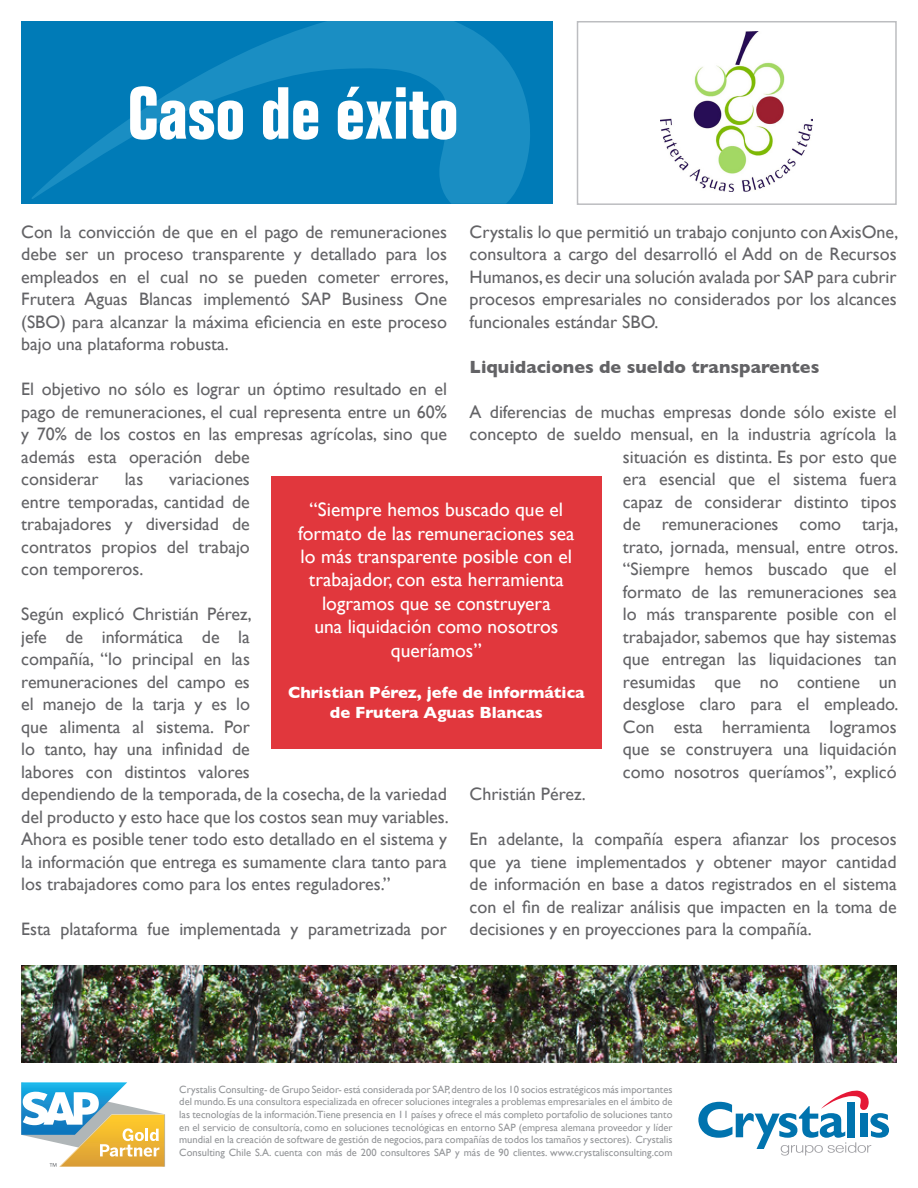
<style>
.page{position:relative;width:918px;height:1188px;background:#fff}
.page>*{position:absolute;margin:0;border:0;box-sizing:border-box;transform-origin:0 0}
.t1{font:700 condensed 72px "Folio Std";color:#fff}
.t2{font:19.5px/23.4px "Gill Sans";color:#fff;text-align:center}
.t3{font:18px/22.5px "Gill Sans";color:#636366;text-align:justify}
.t4{font:700 18px "Gill Sans";color:#636366}
.t5{font:700 16.5px/19.8px "Gill Sans";color:#fff;text-align:center}
.t6{font:10.5px/12.6px "Gill Sans";color:#939598;text-align:justify}
</style>
<div class="page">
<div style="left:21px;top:21px;width:532px;height:183px;background:#007bb7"></div>
<img style="left:661px;top:31px;width:152px;height:160px">
<div style="left:577px;top:21px;width:320px;height:184px;border:2px solid #bcbdc0"></div>
<svg style="left:32px;top:21px;width:498px;height:183px"></svg>
<svg style="left:21px;top:1082px;width:144px;height:85px"></svg>
<svg style="left:698px;top:1090px;width:191px;height:66px"></svg>
<img style="left:21px;top:965px;width:876px;height:98px">
<div style="left:271px;top:476px;width:331px;height:272px;background:#e1373d"></div>
<h1 class="t1" style="left:128px;top:73px;width:332px">Caso de éxito</h1>
<p class="t3" style="left:21px;top:220px;width:429px">Con la convicción de que en el pago de remuneraciones debe ser un proceso transparente y detallado para los empleados en el cual no se pueden cometer errores, Frutera Aguas Blancas implementó SAP Business One (SBO) para alcanzar la máxima eficiencia en este proceso bajo una plataforma robusta.</p>
<p class="t3" style="left:21px;top:378px;width:427px;text-align:left">El objetivo no sólo es lograr un óptimo resultado en el pago de remuneraciones, el cual representa entre un 60% y 70% de los costos en las empresas agrícolas, sino que además esta operación debe<br>considerar</p>
<p class="t3" style="left:470px;top:220px;width:430px">Crystalis lo que permitió un trabajo conjunto conAxisOne, consultora a cargo del desarrolló el Add on de Recursos Humanos,es decir una solución avalada por SAP para cubrir procesos empresariales no considerados por los alcances funcionales estándar SBO.</p>
<p class="t4" style="left:470px;top:356px;width:351px">Liquidaciones de sueldo transparentes</p>
<p class="t3" style="left:470px;top:400px;width:429px">A diferencias de muchas empresas donde sólo existe el</p>
<p class="t3" style="left:470px;top:423px;width:429px">concepto de sueldo mensual, en la industria agrícola la</p>
<p class="t3" style="left:623px;top:445px;width:275px">situación es distinta. Es por esto que</p>
<p class="t3" style="left:623px;top:468px;width:275px">era esencial que el sistema fuera</p>
<p class="t3" style="left:623px;top:490px;width:275px">capaz de considerar distinto tipos</p>
<p class="t3" style="left:623px;top:513px;width:277px">de remuneraciones como tarja,</p>
<p class="t3" style="left:623px;top:535px;width:277px">trato, jornada, mensual, entre otros.</p>
<p class="t3" style="left:623px;top:558px;width:275px">“Siempre hemos buscado que el</p>
<p class="t3" style="left:623px;top:580px;width:275px">formato de las remuneraciones sea</p>
<p class="t3" style="left:623px;top:603px;width:275px">lo más transparente posible con el</p>
<p class="t3" style="left:623px;top:625px;width:275px">trabajador, sabemos que hay sistemas</p>
<p class="t3" style="left:623px;top:648px;width:275px">que entregan las liquidaciones tan</p>
<p class="t3" style="left:623px;top:670px;width:275px">resumidas que no contiene un</p>
<p class="t3" style="left:623px;top:693px;width:277px">desglose claro para el empleado.</p>
<p class="t3" style="left:623px;top:715px;width:275px">Con esta herramienta logramos</p>
<p class="t3" style="left:623px;top:738px;width:275px">que se construyera una liquidación</p>
<p class="t3" style="left:623px;top:760px;width:275px">como nosotros queríamos”, explicó</p>
<p class="t3" style="left:470px;top:783px;width:118px">Christián Pérez.</p>
<p class="t3" style="left:470px;top:828px;width:429px">En adelante, la compañía espera afianzar los procesos que ya tiene implementados y obtener mayor cantidad de información en base a datos registrados en el sistema con el fin de realizar análisis que impacten en la toma de decisiones y en proyecciones para la compañía.</p>
<p class="t3" style="left:125px;top:468px;width:20px">las</p>
<p class="t3" style="left:21px;top:468px;width:230px;text-indent:148px">variaciones entre temporadas, cantidad de trabajadores y diversidad de contratos propios del trabajo con temporeros.</p>
<p class="t3" style="left:21px;top:603px;width:429px;text-align:left">Según explicó Christián Pérez,<br>jefe de informática de la<br>compañía, “lo principal en las<br>remuneraciones del campo es<br>el manejo de la tarja y es lo<br>que alimenta al sistema. Por<br>lo tanto, hay una infinidad de<br>labores con distintos valores<br>dependiendo de la temporada, de la cosecha, de la variedad del producto y esto hace que los costos sean muy variables.<br>Ahora es posible tener todo esto detallado en el sistema y la información que entrega es sumamente clara tanto para los trabajadores como para los entes reguladores.”</p>
<p class="t3" style="left:21px;top:918px;width:427px">Esta plataforma fue implementada y parametrizada por</p>
<p class="t2" style="left:298px;top:498px;width:278px">“Siempre hemos buscado que el formato de las remuneraciones sea lo más transparente posible con el trabajador, con esta herramienta logramos que se construyera<br>una liquidación como nosotros queríamos”</p>
<p class="t5" style="left:288px;top:682px;width:298px">Christian Pérez, jefe de informática de Frutera Aguas Blancas</p>
<p class="t6" style="left:179px;top:1083px;width:495px">Crystalis Consulting- de Grupo Seidor- está considerada por SAP,dentro de los 10 socios estratégicos más importantes del mundo.Es una consultora especializada en ofrecer soluciones integrales a problemas empresariales en el ámbito de las tecnologías de la información.Tiene presencia en 11 países y ofrece el más completo portafolio de soluciones tanto en el servicio de consultoría, como en soluciones tecnológicas en entorno SAP (empresa alemana proveedor y líder mundial en la creación de software de gestión de negocios,para compañías de todos los tamaños y sectores). Crystalis Consulting Chile S.A. cuenta con más de 200 consultores SAP y más de 90 clientes. www.crystalisconsulting.com</p>
</div>
